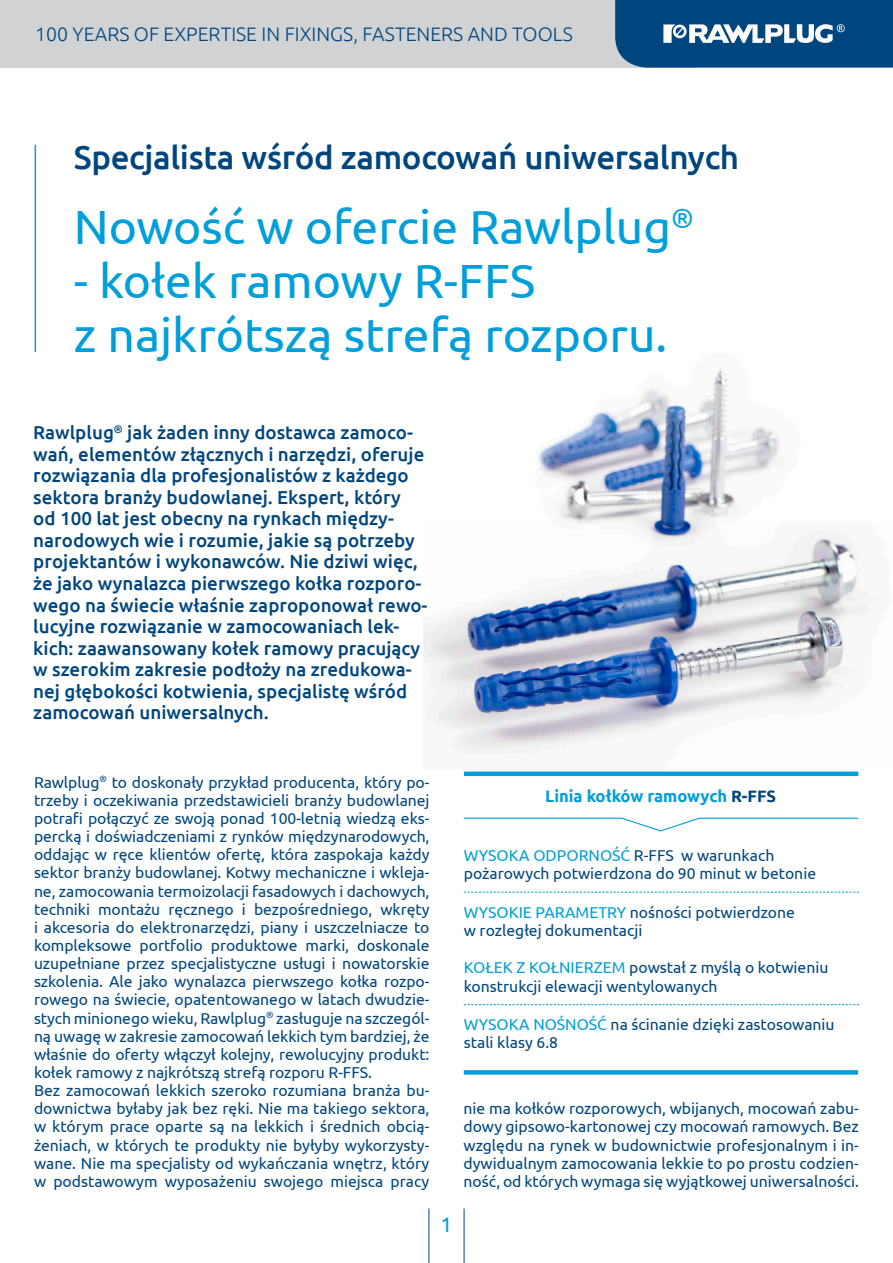
<style>
.page{position:relative;width:893px;height:1263px;background:#fff}
.page>*{position:absolute;margin:0;border:0;box-sizing:border-box;transform-origin:0 0}
.tytuł{font:48px/54px "Ubuntu";color:#009fda}
.tytuł-2{font:500 33px "Ubuntu";letter-spacing:-.01em;color:#00467e}
.t1{font:21px "Ubuntu";color:#009fda}
.t2{font:300 19.5px "Ubuntu";color:#00467e}
.LID{font:500 18.75px/21.6px "Ubuntu";color:#00467e}
.TXT{font:700 16.5px "Ubuntu";color:#009fda}
.TXT-2{font:15.75px/18.1px "Ubuntu";color:#00467e}
.s1{color:#00467e}
.s2{color:#009fda}
</style>
<div class="page">
<div style="left:0;top:0;width:696px;height:68px;background:#d1d2d4"></div>
<svg style="left:615px;top:0;width:278px;height:68px;background:#1d5b8c"></svg>
<hr style="left:429px;top:1208px;width:1px;height:55px;background:#00467e">
<hr style="left:464px;top:1208px;width:1px;height:55px;background:#00467e">
<img style="left:424px;top:530px;width:451px;height:225px">
<img style="left:488px;top:368px;width:314px;height:180px">
<hr style="left:35px;top:145px;width:1px;height:207px;background:#009fda">
<svg style="left:464px;top:892px;width:395px;height:1px"></svg>
<svg style="left:464px;top:1004px;width:395px;height:1px"></svg>
<svg style="left:463px;top:817px;width:396px;height:15px"></svg>
<div style="left:464px;top:771px;width:394px;height:5px;background:#009fda"></div>
<div style="left:464px;top:1070px;width:394px;height:5px;background:#009fda"></div>
<p class="t2" style="left:35px;top:22px;width:539px">100 YEARS OF EXPERTISE IN FIXINGS, FASTENERS AND TOOLS</p>
<p class="tytuł-2" style="left:74px;top:137px;width:667px">Specjalista wśród zamocowań uniwersalnych</p>
<p class="tytuł" style="left:74px;top:198px;width:621px">Nowość w ofercie Rawlplug<sup>®</sup></p>
<p class="tytuł" style="left:74px;top:252px;width:595px">- kołek ramowy R-FFS<br>z najkrótszą strefą rozporu.</p>
<p class="LID" style="left:33px;top:421px;width:396px">Rawlplug<sup>®</sup> jak żaden inny dostawca zamoco&shy;wań, elementów złącznych i narzędzi, oferuje rozwiązania dla profesjonalistów z każdego sektora branży budowlanej. Ekspert, który od 100 lat jest obecny na rynkach między&shy;narodowych wie i rozumie, jakie są potrzeby projektantów i wykonawców. Nie dziwi więc, że jako wynalazca pierwszego kołka rozporo&shy;wego na świecie właśnie zaproponował rewo&shy;lucyjne rozwiązanie w zamocowaniach lek&shy;kich: zaawansowany kołek ramowy pracujący w szerokim zakresie podłoży na zredukowa&shy;nej głębokości kotwienia, specjalistę wśród zamocowań uniwersalnych.</p>
<p class="TXT-2" style="left:34px;top:772px;width:397px;text-align:justify">Rawlplug<sup>®</sup> to doskonały przykład producenta, który po&shy;trzeby i oczekiwania przedstawicieli branży budowlanej potrafi połączyć ze swoją ponad 100-letnią wiedzą eks&shy;percką i doświadczeniami z rynków międzynarodowych, oddając w ręce klientów ofertę, która zaspokaja każdy sektor branży budowlanej. Kotwy mechaniczne i wkleja&shy;ne, zamocowania termoizolacji fasadowych i dachowych, techniki montażu ręcznego i bezpośredniego, wkręty i akcesoria do elektronarzędzi, piany i uszczelniacze to kompleksowe portfolio produktowe marki, doskonale uzupełniane przez specjalistyczne usługi i nowatorskie szkolenia. Ale jako wynalazca pierwszego kołka rozpo&shy;rowego na świecie, opatentowanego w latach dwudzie&shy;stych minionego wieku, Rawlplug<sup>®</sup> zasługuje na szczegól&shy;ną uwagę w zakresie zamocowań lekkich tym bardziej, że właśnie do oferty włączył kolejny, rewolucyjny produkt: kołek ramowy z najkrótszą strefą rozporu R-FFS.</p>
<p class="TXT-2" style="left:34px;top:1081px;width:397px;text-align:justify">Bez zamocowań lekkich szeroko rozumiana branża bu&shy;downictwa byłaby jak bez ręki. Nie ma takiego sektora, w którym prace oparte są na lekkich i średnich obcią&shy;żeniach, w których te produkty nie byłyby wykorzysty&shy;wane. Nie ma specjalisty od wykańczania wnętrz, który w podstawowym wyposażeniu swojego miejsca pracy</p>
<p class="t1" style="left:441px;top:1212px;width:13px">1</p>
<p class="TXT" style="left:545px;top:786px;width:233px">Linia kołków ramowych <span class="s1">R-FFS</span></p>
<p class="TXT-2" style="left:464px;top:846px;width:354px"><span class="s2">WYSOKA ODPORNOŚĆ</span> R-FFS w warunkach pożarowych potwierdzona do 90 minut w betonie</p>
<p class="TXT-2" style="left:464px;top:902px;width:333px"><span class="s2">WYSOKIE PARAMETRY</span> nośności potwierdzone w rozległej dokumentacji</p>
<p class="TXT-2" style="left:464px;top:958px;width:366px"><span class="s2">KOŁEK Z KOŁNIERZEM</span> powstał z myślą o kotwieniu konstrukcji elewacji wentylowanych</p>
<p class="TXT-2" style="left:464px;top:1015px;width:372px"><span class="s2">WYSOKA NOŚNOŚĆ</span> na ścinanie dzięki zastosowaniu stali klasy 6.8</p>
<p class="TXT-2" style="left:463px;top:1099px;width:397px;text-align:justify">nie ma kołków rozporowych, wbijanych, mocowań zabu&shy;dowy gipsowo-kartonowej czy mocowań ramowych. Bez względu na rynek w budownictwie profesjonalnym i in&shy;dywidualnym zamocowania lekkie to po prostu codzien&shy;ność, od których wymaga się wyjątkowej uniwersalności.</p>
</div>
